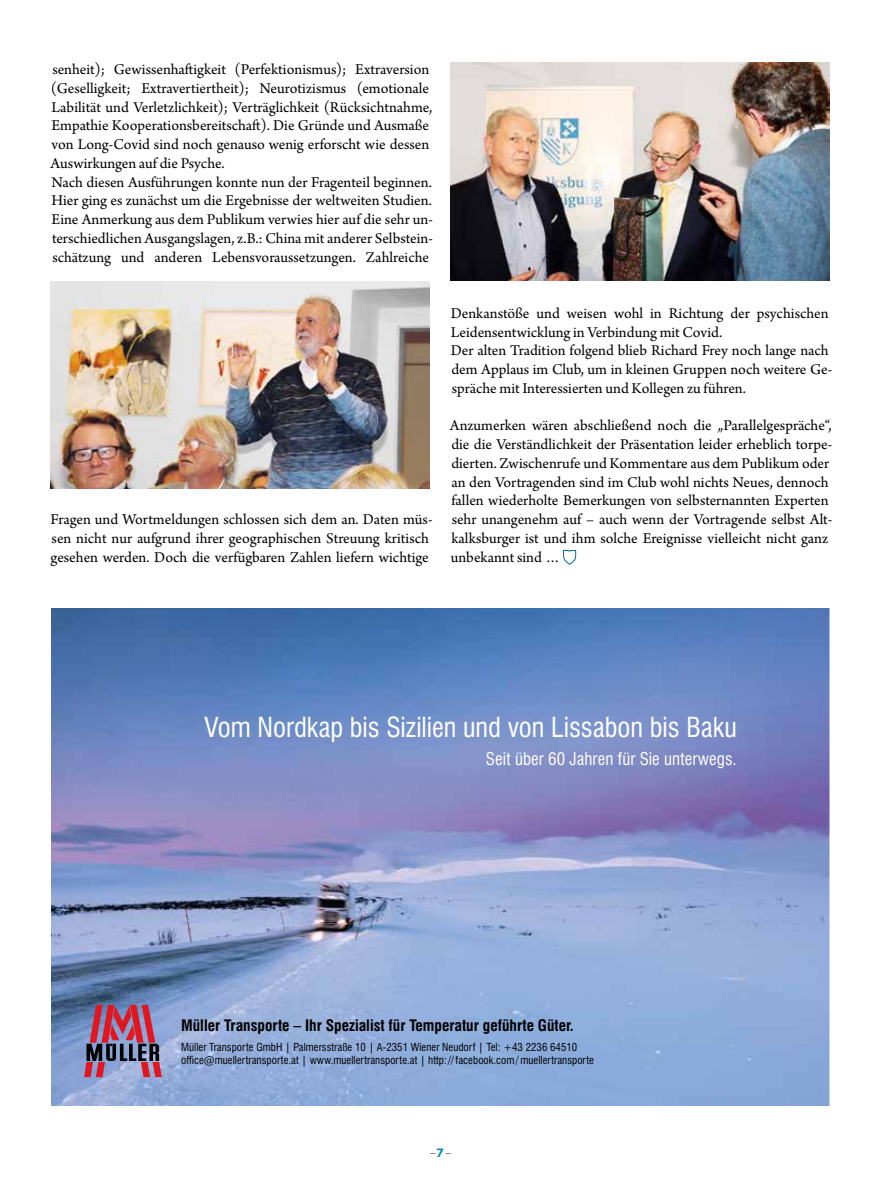
<style>
.page{position:relative;width:893px;height:1191px;background:#fff}
.page>*{position:absolute;margin:0;border:0;box-sizing:border-box;transform-origin:0 0}
.t1{font:condensed 26.85px "Swiss 721 BT";letter-spacing:-.005em;color:#fff}
.t2{font:condensed 17.1px "Swiss 721 BT";letter-spacing:.005em;color:#fff}
.t3{font:15.75px/18.8px "Arno Pro";color:#000}
.t4{font:700 condensed 15.45px "Swiss 721 BT";color:#000}
.t5{font:italic 100 12px "Brisko Sans";color:#000}
.t6{font:condensed 10.8px/13px "Swiss 721 BT";letter-spacing:.005em;color:#000}
.s1{font-weight:900;font-style:normal;color:#0084af}
</style>
<div class="page">
<img style="left:450px;top:63px;width:380px;height:217px">
<img style="left:51px;top:281px;width:379px;height:207px">
<svg style="left:51px;top:608px;width:778px;height:497px;background:#7e94c8"></svg>
<svg style="left:84px;top:1005px;width:78px;height:72px;background:#916180"></svg>
<svg style="left:563px;top:549px;width:13px;height:16px"></svg>
<p class="t3" style="left:51px;top:61px;width:384px">senheit); Gewissenhaftigkeit (Perfektionismus); Extraversion (Geselligkeit; Extravertiertheit); Neurotizismus (emotionale Labilität und Verletzlichkeit); Verträglichkeit (Rücksichtnahme, Empathie Kooperationsbereitschaft). Die Gründe und Ausmaße von Long-Covid sind noch genauso wenig erforscht wie dessen Auswirkungen auf die Psyche.<br>Nach diesen Ausführungen konnte nun der Fragenteil beginnen.<br>Hier ging es zunächst um die Ergebnisse der weltweiten Studien.<br>Eine Anmerkung aus dem Publikum verwies hier auf die sehr un&shy;terschiedlichen Ausgangslagen, z.B.: China mit anderer Selbstein&shy;schätzung und anderen Lebensvoraussetzungen. Zahlreiche</p>
<p class="t3" style="left:51px;top:511px;width:383px">Fragen und Wortmeldungen schlossen sich dem an. Daten müs&shy;sen nicht nur aufgrund ihrer geographischen Streuung kritisch gesehen werden. Doch die verfügbaren Zahlen liefern wichtige</p>
<p class="t3" style="left:451px;top:305px;width:383px">Denkanstöße und weisen wohl in Richtung der psychischen Leidensentwicklung in Verbindung mit Covid.<br>Der alten Tradition folgend blieb Richard Frey noch lange nach dem Applaus im Club, um in kleinen Gruppen noch weitere Ge&shy;spräche mit Interessierten und Kollegen zu führen.</p>
<p class="t3" style="left:450px;top:417px;width:384px">Anzumerken wären abschließend noch die „Parallelgespräche“, die die Verständlichkeit der Präsentation leider erheblich torpe&shy;dierten. Zwischenrufe und Kommentare aus dem Publikum oder an den Vortragenden sind im Club wohl nichts Neues, dennoch fallen wiederholte Bemerkungen von selbsternannten Experten sehr unangenehm auf – auch wenn der Vortragende selbst Alt&shy;kalksburger ist und ihm solche Ereignisse vielleicht nicht ganz unbekannt sind …</p>
<h1 class="t1" style="left:205px;top:711px;width:534px">Vom Nordkap bis Sizilien und von Lissabon bis Baku</h1>
<p class="t2" style="left:486px;top:748px;width:252px">Seit über 60 Jahren für Sie unterwegs.</p>
<p class="t4" style="left:181px;top:1016px;width:394px">Müller Transporte – Ihr Spezialist für Temperatur geführte Güter.</p>
<p class="t6" style="left:181px;top:1040px;width:414px">Müller Transporte GmbH | Palmersstraße 10 | A-2351 Wiener Neudorf | Tel: +43 2236 64510 office@muellertransporte.at | www.muellertransporte.at | http://facebook.com/muellertransporte</p>
<p class="t5" style="left:428px;top:1145px;width:25px">–<span class="s1">7</span>–</p>
</div>
